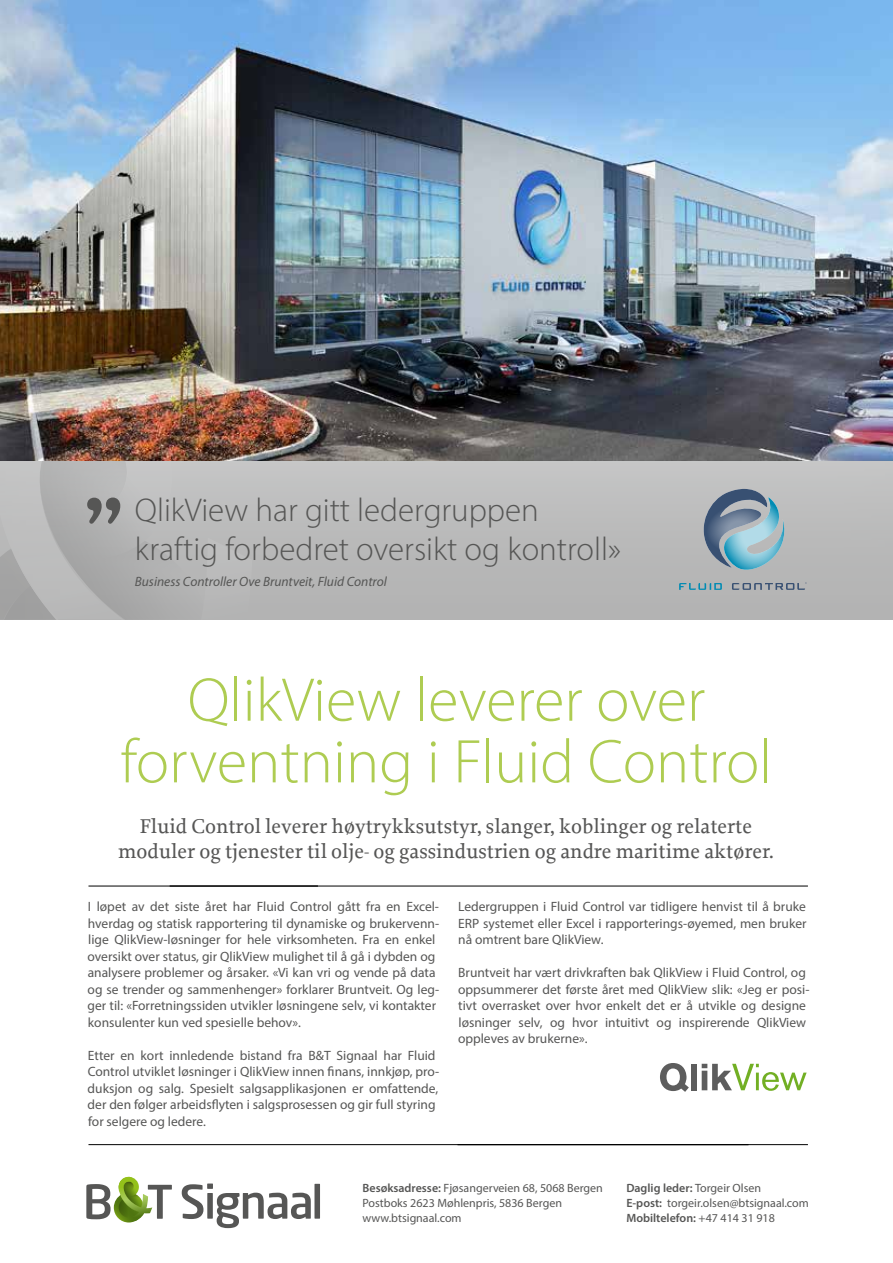
<style>
.page{position:relative;width:893px;height:1263px;background:#fff}
.page>*{position:absolute;margin:0;border:0;box-sizing:border-box;transform-origin:0 0}
.t1{font:300 62.25px/61.7px "Myriad Pro";color:#aecc52;text-align:center}
.t2{font:300 33px/39.5px "Myriad Pro";color:#565655}
.t3{font:500 21px/25.2px "Proforma";color:#565655;text-align:center}
.t4{font:13.5px/16.5px "Myriad Pro";color:#565655}
.t5{font:italic 13.5px "Myriad Pro";color:#565655}
.t6{font:12px/15px "Myriad Pro";color:#565655}
.s1{font-weight:600}
</style>
<div class="page">
<div style="left:0;top:0;width:893px;height:620px;background:#b9b9b9"></div>
<img style="left:0;top:0;width:893px;height:460px">
<svg style="left:182px;top:1183px;width:129px;height:45px"></svg>
<div style="left:314px;top:1184px;width:6px;height:35px;background:#565655"></div>
<svg style="left:86px;top:1177px;width:86px;height:45px"></svg>
<hr style="left:88px;top:1144px;width:720px;height:1px;background:#000">
<hr style="left:88px;top:886px;width:720px;height:1px;background:#000">
<hr style="left:170px;top:885px;width:148px;height:2px;background:#000">
<div style="left:691px;top:1064px;width:6px;height:26px;background:#5d5d5d"></div>
<svg style="left:702px;top:1064px;width:105px;height:27px"></svg>
<svg style="left:660px;top:1063px;width:29px;height:29px"></svg>
<svg style="left:703px;top:489px;width:82px;height:81px"></svg>
<svg style="left:732px;top:582px;width:75px;height:8px"></svg>
<svg style="left:679px;top:583px;width:43px;height:7px"></svg>
<svg style="left:0;top:459px;width:252px;height:161px"></svg>
<h2 class="t2" style="left:135px;top:490px;width:488px">QlikView har gitt ledergruppen kraftig forbedret oversikt og kontroll»</h2>
<p class="t5" style="left:135px;top:573px;width:254px">Business Controller Ove Bruntveit, Fluid Control</p>
<h1 class="t1" style="left:121px;top:668px;width:653px">QlikView leverer over forventning i Fluid Control</h1>
<h3 class="t3" style="left:118px;top:813px;width:657px">Fluid Control leverer høytrykksutstyr, slanger, koblinger og relaterte moduler og tjenester til olje- og gassindustrien og andre maritime aktører.</h3>
<p class="t4" style="left:88px;top:898px;width:353px">I løpet av det siste året har Fluid Control gått fra en Excel&shy;hverdag og statisk rapportering til dynamiske og brukervenn&shy;lige QlikView-løsninger for hele virksomheten. Fra en enkel oversikt over status, gir QlikView mulighet til å gå i dybden og analysere problemer og årsaker. «Vi kan vri og vende på data og se trender og sammenhenger» forklarer Bruntveit. Og leg&shy;ger til: «Forretningssiden utvikler løsningene selv, vi kontakter konsulenter kun ved spesielle behov».</p>
<p class="t4" style="left:88px;top:1047px;width:353px">Etter en kort innledende bistand fra B&amp;T Signaal har Fluid Control utviklet løsninger i QlikView innen finans, innkjøp, pro&shy;duksjon og salg. Spesielt salgsapplikasjonen er omfattende, der den følger arbeidsflyten i salgsprosessen og gir full styring for selgere og ledere.</p>
<p class="t4" style="left:458px;top:898px;width:350px;text-align:justify">Ledergruppen i Fluid Control var tidligere henvist til å bruke ERP systemet eller Excel i rapporterings-øyemed, men bruker nå omtrent bare QlikView.</p>
<p class="t4" style="left:458px;top:964px;width:352px">Bruntveit har vært drivkraften bak QlikView i Fluid Control, og oppsummerer det første året med QlikView slik: «Jeg er posi&shy;tivt overrasket over hvor enkelt det er å utvikle og designe løsninger selv, og hvor intuitivt og inspirerende QlikView oppleves av brukerne».</p>
<p class="t6" style="left:362px;top:1180px;width:242px"><span class="s1">Besøksadresse:</span> Fjøsangerveien 68, 5068 Bergen<br>Postboks 2623 Møhlenpris, 5836 Bergen www.btsignaal.com</p>
<p class="t6" style="left:626px;top:1180px;width:184px"><span class="s1">Daglig leder:</span> Torgeir Olsen<br><span class="s1">E-post:</span> torgeir.olsen@btsignaal.com<br><span class="s1">Mobiltelefon:</span> +47 414 31 918</p>
</div>
